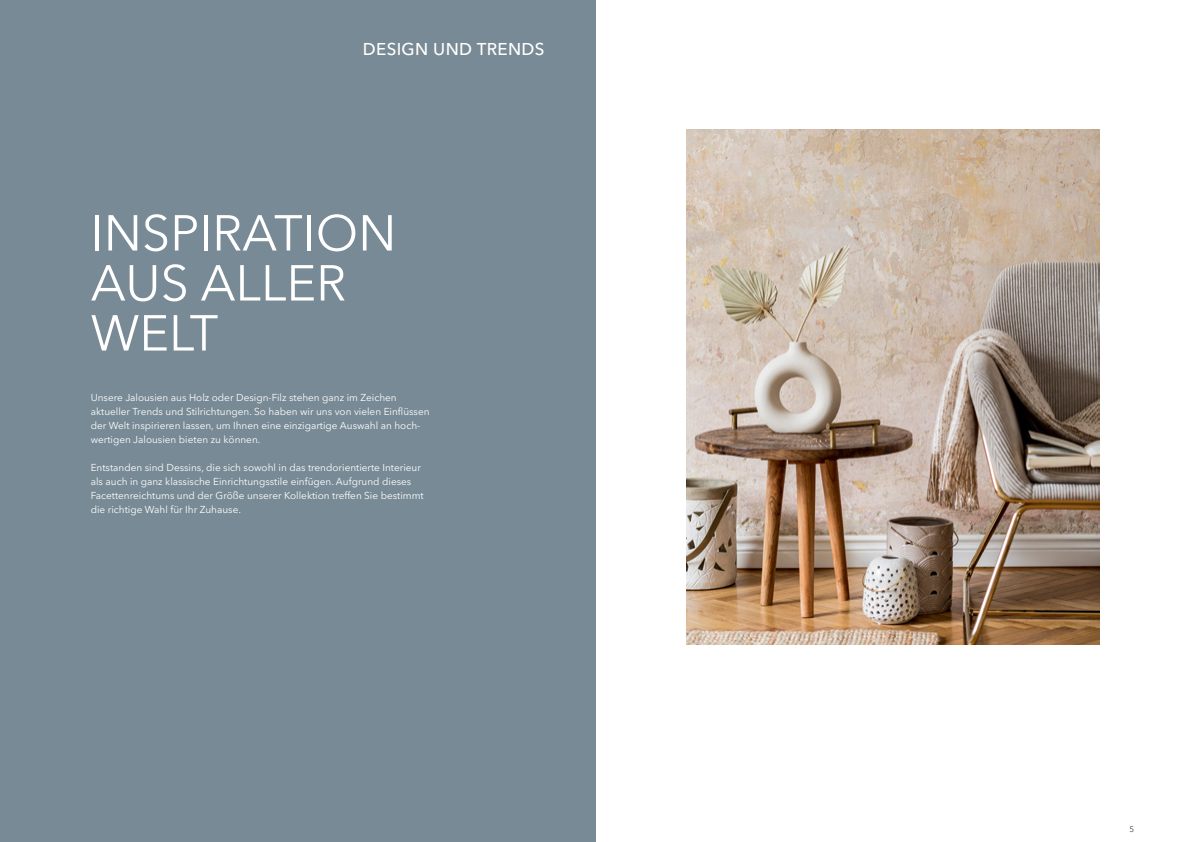
<style>
.page{position:relative;width:1191px;height:842px;background:#fff}
.page>*{position:absolute;margin:0;border:0;box-sizing:border-box;transform-origin:0 0}
.große_Headline_weiß{font:50px/50px "Avenir Next LT Pro";color:#fff}
.Headline_Inhaltsseit{font:500 17px "Avenir Next LT Pro";letter-spacing:.02em;color:#fff}
.Fließtext_weiß{font:10px/14px "Avenir Next LT Pro";color:#fff}
.t1{font:8px "Avenir Next LT Pro";color:#414140}
</style>
<div class="page">
<div style="left:0;top:0;width:595px;height:842px;background:#788a95"></div>
<img style="left:686px;top:130px;width:414px;height:514px">
<p class="Headline_Inhaltsseit" style="left:363px;top:39px;width:183px">DESIGN UND TRENDS</p>
<p class="große_Headline_weiß" style="left:91px;top:208px;width:307px">INSPIRATION<br>AUS ALLER<br>WELT</p>
<p class="Fließtext_weiß" style="left:91px;top:390px;width:340px">Unsere Jalousien aus Holz oder Design-Filz stehen ganz im Zeichen aktueller Trends und Stilrichtungen. So haben wir uns von vielen Einflüssen der Welt inspirieren lassen, um Ihnen eine einzigartige Auswahl an hoch&shy;wertigen Jalousien bieten zu können.</p>
<p class="Fließtext_weiß" style="left:91px;top:460px;width:334px">Entstanden sind Dessins, die sich sowohl in das trendorientierte Interieur als auch in ganz klassische Einrichtungsstile einfügen. Aufgrund dieses Facettenreichtums und der Größe unserer Kollektion treffen Sie bestimmt die richtige Wahl für Ihr Zuhause.</p>
<p class="t1" style="left:1129px;top:825px;width:6px">5</p>
</div>
